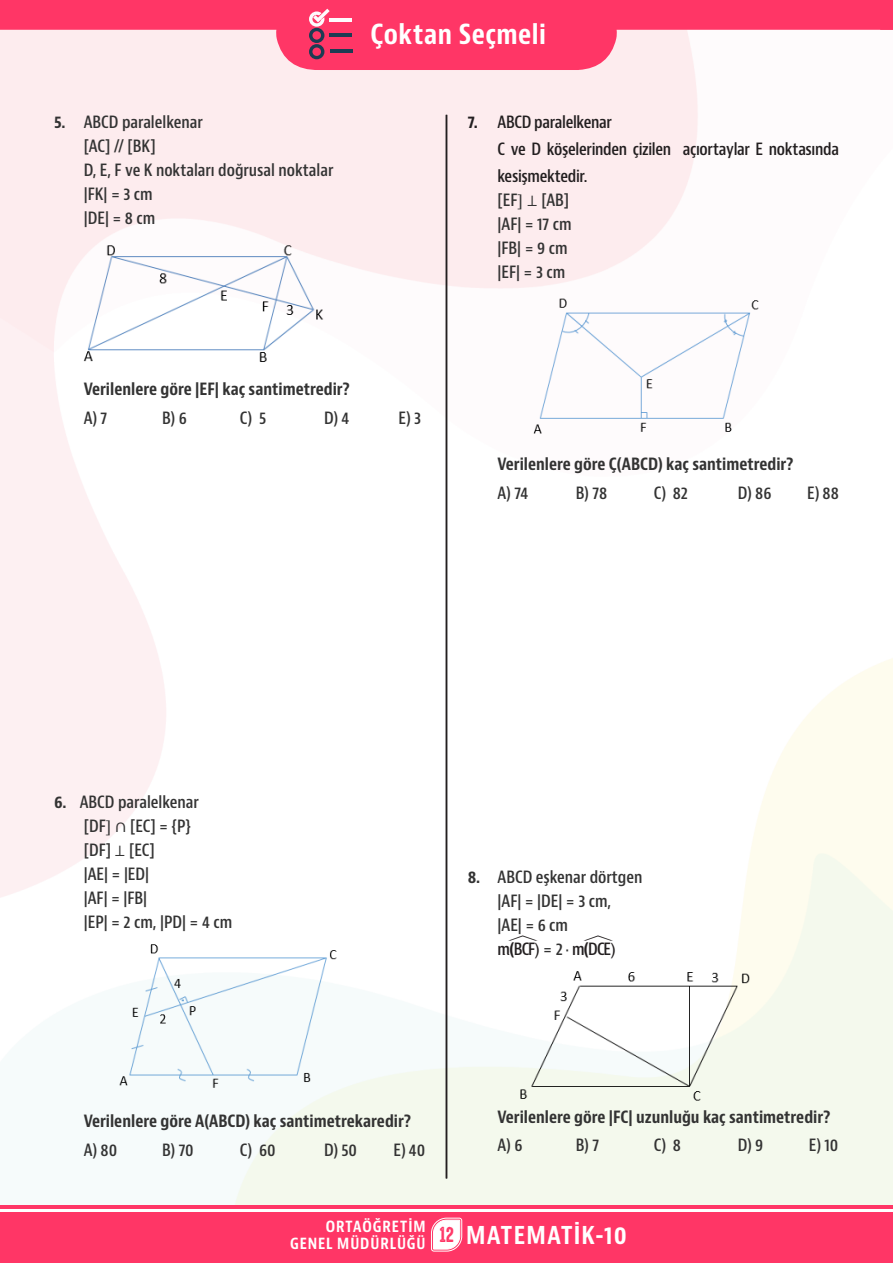
<style>
.page{position:relative;width:893px;height:1263px;background:#fff}
.page>*{position:absolute;margin:0;border:0;box-sizing:border-box;transform-origin:0 0}
.etkinlikadı{font:700 condensed 27px "Bernino Sans";letter-spacing:.015em;color:#fff}
.t1{font:700 condensed 24px "Bernino Sans";letter-spacing:.05em;color:#fff}
.çoktan_seçmeli{font:600 condensed 16.5px "Bernino Sans";color:#333}
.çoktan_seçmeli-2{font:700 condensed 16.5px "Bernino Sans";color:#333}
.çoktan_seçmeli-3{font:600 condensed 16.5px/27px "Bernino Sans";letter-spacing:-.02em;color:#231f20}
.t2{font:700 condensed 15px/17.2px "Bernino Sans";letter-spacing:.06em;color:#fff;text-align:right}
.s1{font-weight:700}
.s2{font-family:"Cambria";font-weight:400;font-stretch:normal}
.s3{font-family:"yargi Helvetica";font-weight:700;font-stretch:normal}
.s4{font-family:"Helvetica T.";font-weight:400;font-stretch:normal}
.s5{color:#333}
.s6{font-family:"High Voltage Rough";font-weight:400;font-stretch:normal;font-size:19.5px;color:#ff3666}
</style>
<div class="page">
<img style="left:0;top:74px;width:606px;height:1131px">
<hr style="left:0;top:1205px;width:893px;height:4px;background:#ff3666">
<div style="left:0;top:1212px;width:893px;height:51px;background:#ff3666"></div>
<svg style="left:0;top:0;width:880px;height:70px;background:#fe7b9a"></svg>
<svg style="left:880px;top:0;width:13px;height:70px"></svg>
<svg style="left:430px;top:1217px;width:33px;height:35px"></svg>
<img style="left:84px;top:241px;width:240px;height:122px">
<img style="left:118px;top:943px;width:222px;height:151px">
<img style="left:532px;top:294px;width:229px;height:144px">
<img style="left:518px;top:966px;width:236px;height:135px">
<hr style="left:446px;top:115px;width:1px;height:1063px;background:#231f20">
<hr style="left:329px;top:18px;width:23px;height:3px;background:#fefafc">
<hr style="left:330px;top:34px;width:22px;height:3px;background:#1c3c53">
<hr style="left:330px;top:50px;width:22px;height:3px;background:#1c3c53">
<svg style="left:309px;top:9px;width:21px;height:50px"></svg>
<p class="çoktan_seçmeli" style="left:54px;top:112px;width:150px"><span class="s1">5.</span> ABCD paralelkenar</p>
<p class="çoktan_seçmeli" style="left:84px;top:136px;width:73px">[AC] // [BK]</p>
<p class="çoktan_seçmeli" style="left:84px;top:160px;width:251px">D, E, F ve K noktaları doğrusal noktalar</p>
<p class="çoktan_seçmeli" style="left:84px;top:184px;width:70px">|FK| = 3 cm</p>
<p class="çoktan_seçmeli" style="left:84px;top:208px;width:73px">|DE| = 8 cm</p>
<p class="etkinlikadı" style="left:370px;top:18px;width:177px">Çoktan Seçmeli</p>
<p class="çoktan_seçmeli-3" style="left:468px;top:109px;width:146px"><span class="s1">7.</span> ABCD paralelkenar</p>
<p class="çoktan_seçmeli-3" style="left:497px;top:136px;width:343px">C ve D köşelerinden çizilen açıortaylar E noktasında kesişmektedir.</p>
<p class="çoktan_seçmeli" style="left:497px;top:190px;width:73px">[EF<span class="s2">] ⊥</span> [AB]</p>
<p class="çoktan_seçmeli" style="left:497px;top:214px;width:76px">|AF| = 17 cm</p>
<p class="çoktan_seçmeli" style="left:497px;top:238px;width:71px">|FB| = 9 cm</p>
<p class="çoktan_seçmeli" style="left:497px;top:262px;width:69px">|EF| = 3 cm</p>
<p class="çoktan_seçmeli-2" style="left:84px;top:379px;width:268px">Verilenlere göre |EF| kaç santimetredir?</p>
<p class="çoktan_seçmeli" style="left:84px;top:408px;width:25px">A) 7</p>
<p class="çoktan_seçmeli" style="left:162px;top:408px;width:26px">B) 6</p>
<p class="çoktan_seçmeli" style="left:240px;top:408px;width:28px">C) 5</p>
<p class="çoktan_seçmeli" style="left:324px;top:408px;width:27px">D) 4</p>
<p class="çoktan_seçmeli" style="left:398px;top:408px;width:24px">E) 3</p>
<p class="çoktan_seçmeli-2" style="left:497px;top:454px;width:297px">Verilenlere göre Ç(ABCD) kaç santimetredir?</p>
<p class="çoktan_seçmeli" style="left:497px;top:483px;width:32px">A) 74</p>
<p class="çoktan_seçmeli" style="left:576px;top:483px;width:33px">B) 78</p>
<p class="çoktan_seçmeli" style="left:654px;top:483px;width:36px">C) 82</p>
<p class="çoktan_seçmeli" style="left:738px;top:483px;width:35px">D) 86</p>
<p class="çoktan_seçmeli" style="left:807px;top:483px;width:33px">E) 88</p>
<p class="çoktan_seçmeli" style="left:54px;top:792px;width:146px"><span class="s1">6.</span> ABCD paralelkenar</p>
<p class="çoktan_seçmeli" style="left:84px;top:816px;width:109px">[DF<span class="s2">] ∩</span> [EC] = {P}</p>
<p class="çoktan_seçmeli" style="left:84px;top:840px;width:73px">[DF] <span class="s2">⊥</span> [EC]</p>
<p class="çoktan_seçmeli" style="left:84px;top:864px;width:67px">|AE| = |ED|</p>
<p class="çoktan_seçmeli" style="left:84px;top:888px;width:65px">|AF| = |FB|</p>
<p class="çoktan_seçmeli" style="left:84px;top:912px;width:150px">|EP| = 2 cm, |PD| = 4 cm</p>
<p class="çoktan_seçmeli" style="left:468px;top:867px;width:176px"><span class="s1">8.</span> ABCD eşkenar dörtgen</p>
<p class="çoktan_seçmeli" style="left:497px;top:891px;width:115px">|AF| = |DE| = 3 cm,</p>
<p class="çoktan_seçmeli" style="left:497px;top:915px;width:72px">|AE| = 6 cm</p>
<p class="çoktan_seçmeli-3" style="left:497px;top:936px;width:137px">m<span class="s1">(</span>BCF<span class="s3">∑</span><span class="s4">)</span> <span class="s5">= 2 ∙</span> m<span class="s1">(</span>DCE<span class="s3">∑</span><span class="s4">)</span></p>
<p class="çoktan_seçmeli-2" style="left:84px;top:1111px;width:329px">Verilenlere göre A(ABCD) kaç santimetrekaredir?</p>
<p class="çoktan_seçmeli" style="left:84px;top:1140px;width:35px">A) 80</p>
<p class="çoktan_seçmeli" style="left:162px;top:1140px;width:33px">B) 70</p>
<p class="çoktan_seçmeli" style="left:240px;top:1140px;width:37px">C) 60</p>
<p class="çoktan_seçmeli" style="left:324px;top:1140px;width:35px">D) 50</p>
<p class="çoktan_seçmeli" style="left:393px;top:1140px;width:33px">E) 40</p>
<p class="çoktan_seçmeli-2" style="left:497px;top:1106px;width:334px">Verilenlere göre |FC| uzunluğu kaç santimetredir?</p>
<p class="çoktan_seçmeli" style="left:497px;top:1135px;width:26px">A) 6</p>
<p class="çoktan_seçmeli" style="left:576px;top:1135px;width:25px">B) 7</p>
<p class="çoktan_seçmeli" style="left:654px;top:1135px;width:29px">C) 8</p>
<p class="çoktan_seçmeli" style="left:738px;top:1135px;width:27px">D) 9</p>
<p class="çoktan_seçmeli" style="left:809px;top:1135px;width:31px">E) 10</p>
<p class="t2" style="left:290px;top:1218px;width:137px">ORTAÖĞRETİM<br>GENEL MÜDÜRLÜĞÜ</p>
<h2 class="t1" style="left:439px;top:1221px;width:189px"><span class="s6">12</span> MATEMATİK-10</h2>
</div>
